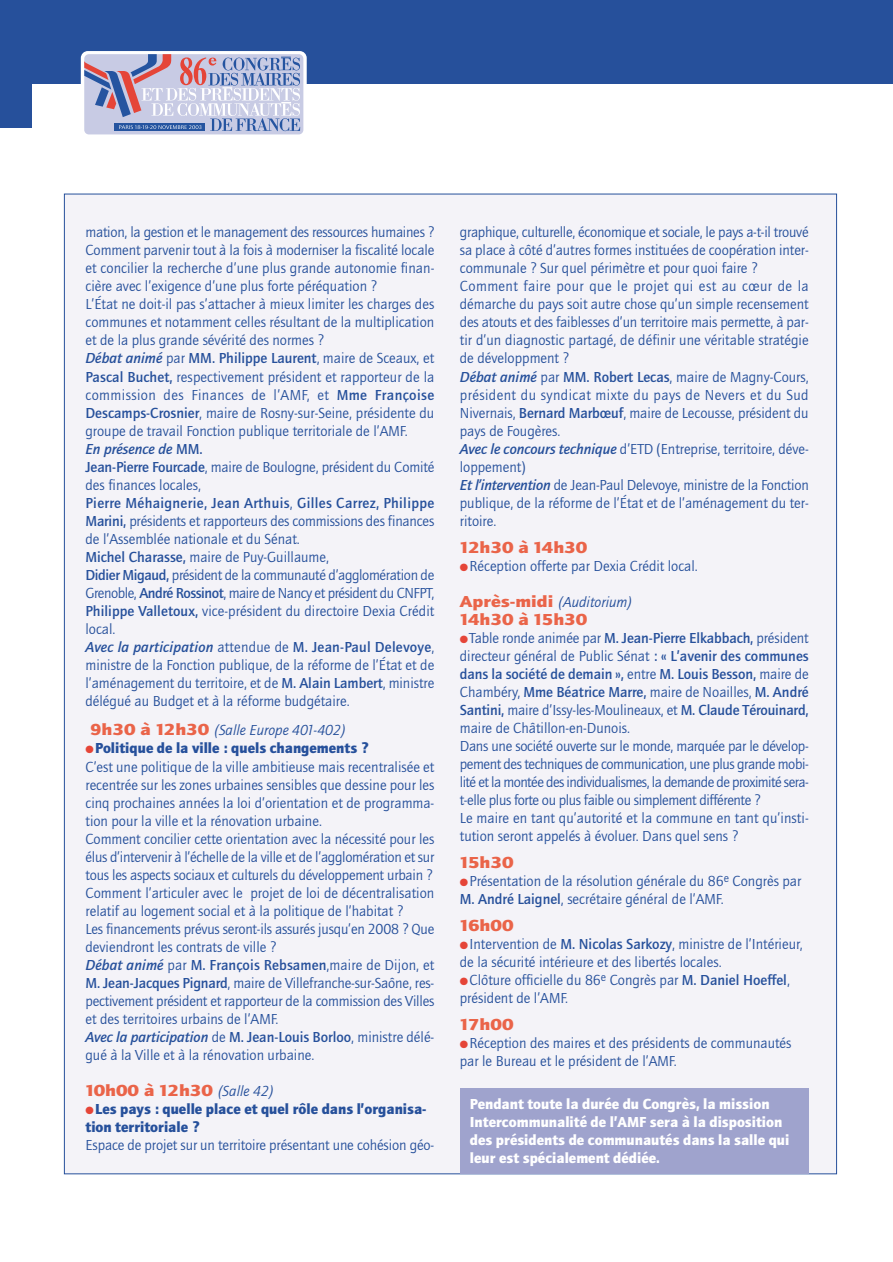
<style>
.page{position:relative;width:893px;height:1262px;background:#fff}
.page>*{position:absolute;margin:0;border:0;box-sizing:border-box;transform-origin:0 0}
.t1{font:16.5px "Quay Sans Xbold";color:#ea6449;scale:1.2 1}
.t2{font:15px/18px "Quay Sans";color:#26509b}
.t3{font:15px/18px "Quay Sans Xbold";color:#fff}
.t4{font:15px/18px "Quay Sans Xbold";color:#26509b}
.t5{font:italic 15px "Quay Sans";color:#26509b}
.s1{font-weight:700;font-style:italic}
.s2{font-weight:700}
.s3{font-family:"Quay Sans Xbold";font-style:normal;font-size:16.5px;color:#ea6449}
.s4{color:#e54538}
.s5{font-family:"Quay Sans";font-style:italic;font-size:15px;color:#26509b}
</style>
<div class="page">
<div style="left:0;top:0;width:892px;height:83px;background:#26509b"></div>
<div style="left:81px;top:51px;width:226px;height:92px;background:#fff;border-radius:7px"></div>
<svg style="left:84px;top:54px;width:219px;height:80px"></svg>
<div style="left:64px;top:194px;width:772px;height:979px;background:#f4f3f8"></div>
<div style="left:0;top:0;width:32px;height:128px;background:#26509b"></div>
<div style="left:460px;top:1088px;width:348px;height:86px;background:#9fa3cd"></div>
<p class="t2" style="left:85px;top:225px;width:350px">mation, la gestion et le management des ressources humaines ?<br>Comment parvenir tout à la fois à moderniser la fiscalité locale et concilier la recherche d’une plus grande autonomie finan&shy;cière avec l’exigence d’une plus forte péréquation ?<br>L’État ne doit-il pas s’attacher à mieux limiter les charges des communes et notamment celles résultant de la multiplication et de la plus grande sévérité des normes ?<br><span class="s1">Débat animé</span> par <span class="s2">MM. Philippe Laurent</span>, maire de Sceaux, et <span class="s2">Pascal Buchet,</span> respectivement président et rapporteur de la commission des Finances de l’AMF, et <span class="s2">Mme Françoise Descamps-Crosnier</span>, maire de Rosny-sur-Seine, présidente du groupe de travail Fonction publique territoriale de l’AMF.<br><span class="s1">En présence de</span> <span class="s2">MM.<br>Jean-Pierre Fourcade</span>, maire de Boulogne, président du Comité des finances locales,<br><span class="s2">Pierre Méhaignerie, Jean Arthuis</span>, <span class="s2">Gilles Carrez, Philippe Marini,</span> présidents et rapporteurs des commissions des finances de l’Assemblée nationale et du Sénat.<br><span class="s2">Michel Charasse,</span> maire de Puy-Guillaume,<br><span class="s2">Didier Migaud,</span> président de la communauté d’agglomération de Grenoble, <span class="s2">André Rossinot</span>, maire de Nancy et président du CNFPT, <span class="s2">Philippe Valletoux,</span> vice-président du directoire Dexia Crédit local.<br><span class="s1">Avec la participation</span> attendue de <span class="s2">M. Jean-Paul Delevoye</span>, ministre de la Fonction publique, de la réforme de l’État et de l’aménagement du territoire, et de <span class="s2">M. Alain Lambert</span>, ministre délégué au Budget et à la réforme budgétaire.</p>
<p class="t5" style="left:90px;top:725px;width:257px"><span class="s3">9h30 à 12h30</span> (Salle Europe 401-402)</p>
<p class="t4" style="left:85px;top:741px;width:285px"><span class="s4">●</span> Politique de la ville : quels changements ?</p>
<p class="t2" style="left:85px;top:759px;width:350px">C’est une politique de la ville ambitieuse mais recentralisée et recentrée sur les zones urbaines sensibles que dessine pour les cinq prochaines années la loi d’orientation et de programma&shy;tion pour la ville et la rénovation urbaine.<br>Comment concilier cette orientation avec la nécessité pour les élus d’intervenir à l’échelle de la ville et de l’agglomération et sur tous les aspects sociaux et culturels du développement urbain ?<br>Comment l’articuler avec le projet de loi de décentralisation relatif au logement social et à la politique de l’habitat ?<br>Les financements prévus seront-ils assurés jusqu’en 2008 ? Que deviendront les contrats de ville ?<br><span class="s1">Débat animé</span> par <span class="s2">M. François Rebsamen</span>,maire de Dijon, et <span class="s2">M. Jean-Jacques Pignard</span>, maire de Villefranche-sur-Saône, res&shy;pectivement président et rapporteur de la commission des Villes et des territoires urbains de l’AMF.<br><span class="s1">Avec la participation</span> de <span class="s2">M. Jean-Louis Borloo</span>, ministre délé&shy;gué à la Ville et à la rénovation urbaine.</p>
<p class="t1" style="left:85px;top:1083px;width:159px">10h00 à 12h30 <span class="s5">(Salle 42)</span></p>
<p class="t4" style="left:85px;top:1101px;width:342px"><span class="s4">●</span> Les pays : quelle place et quel rôle dans l’organisa&shy;tion territoriale ?</p>
<p class="t2" style="left:85px;top:1137px;width:350px">Espace de projet sur un territoire présentant une cohésion géo-</p>
<p class="t2" style="left:460px;top:225px;width:350px">graphique, culturelle, économique et sociale, le pays a-t-il trouvé sa place à côté d’autres formes instituées de coopération inter&shy;communale ? Sur quel périmètre et pour quoi faire ?<br>Comment faire pour que le projet qui est au cœur de la démarche du pays soit autre chose qu’un simple recensement des atouts et des faiblesses d’un territoire mais permette, à par&shy;tir d’un diagnostic partagé, de définir une véritable stratégie de développment ?<br><span class="s1">Débat animé</span> par <span class="s2">MM. Robert Lecas</span>, maire de Magny-Cours, président du syndicat mixte du pays de Nevers et du Sud Nivernais, <span class="s2">Bernard Marbœuf</span>, maire de Lecousse, président du pays de Fougères.<br><span class="s1">Avec le concours technique</span> d’ETD (Entreprise, territoire, déve&shy;loppement)<br><span class="s1">Et l’intervention</span> de Jean-Paul Delevoye, ministre de la Fonction publique, de la réforme de l’État et de l’aménagement du ter&shy;ritoire.</p>
<p class="t1" style="left:460px;top:541px;width:108px">12h30 à 14h30</p>
<p class="t2" style="left:460px;top:558px;width:239px"><span class="s4">●</span> Réception offerte par Dexia Crédit local.</p>
<p class="t5" style="left:460px;top:596px;width:174px"><span class="s3">Après-midi</span> (Auditorium)</p>
<p class="t1" style="left:460px;top:613px;width:108px">14h30 à 15h30</p>
<p class="t2" style="left:460px;top:630px;width:350px"><span class="s4">●</span> Table ronde animée par <span class="s2">M. Jean-Pierre Elkabbach,</span> président directeur général de Public Sénat <span class="s2">: « L’avenir des communes dans la société de demain »,</span> entre <span class="s2">M. Louis Besson,</span> maire de Chambéry, <span class="s2">Mme Béatrice Marre,</span> maire de Noailles, <span class="s2">M. André Santini,</span> maire d’Issy-les-Moulineaux, et <span class="s2">M. Claude Térouinard, </span>maire de Châtillon-en-Dunois.<br>Dans une société ouverte sur le monde, marquée par le dévelop&shy;pement des techniques de communication, une plus grande mobi&shy;lité et la montée des individualismes, la demande de proximité sera&shy;t-elle plus forte ou plus faible ou simplement différente ?<br>Le maire en tant qu’autorité et la commune en tant qu’insti&shy;tution seront appelés à évoluer. Dans quel sens ?</p>
<p class="t1" style="left:460px;top:856px;width:46px">15h30</p>
<p class="t2" style="left:460px;top:873px;width:343px"><span class="s4">●</span> Présentation de la résolution générale du 86<sup>e</sup> Congrès par<br><span class="s2">M. André Laignel</span>, secrétaire général de l’AMF.</p>
<p class="t1" style="left:460px;top:919px;width:46px">16h00</p>
<p class="t2" style="left:460px;top:936px;width:344px"><span class="s4">●</span> Intervention de <span class="s2">M. Nicolas Sarkozy</span>, ministre de l’Intérieur, de la sécurité intérieure et des libertés locales.</p>
<p class="t2" style="left:460px;top:972px;width:331px"><span class="s4">●</span> Clôture officielle du 86<sup>e</sup> Congrès par <span class="s2">M. Daniel Hoeffel</span>, président de l’AMF.</p>
<p class="t1" style="left:460px;top:1018px;width:46px">17h00</p>
<p class="t2" style="left:460px;top:1035px;width:333px"><span class="s4">●</span> Réception des maires et des présidents de communautés par le Bureau et le président de l’AMF.</p>
<p class="t3" style="left:470px;top:1096px;width:321px">Pendant toute la durée du Congrès, la mission Intercommunalité de l’AMF sera à la disposition des présidents de communautés dans la salle qui leur est spécialement dédiée.</p>
</div>
